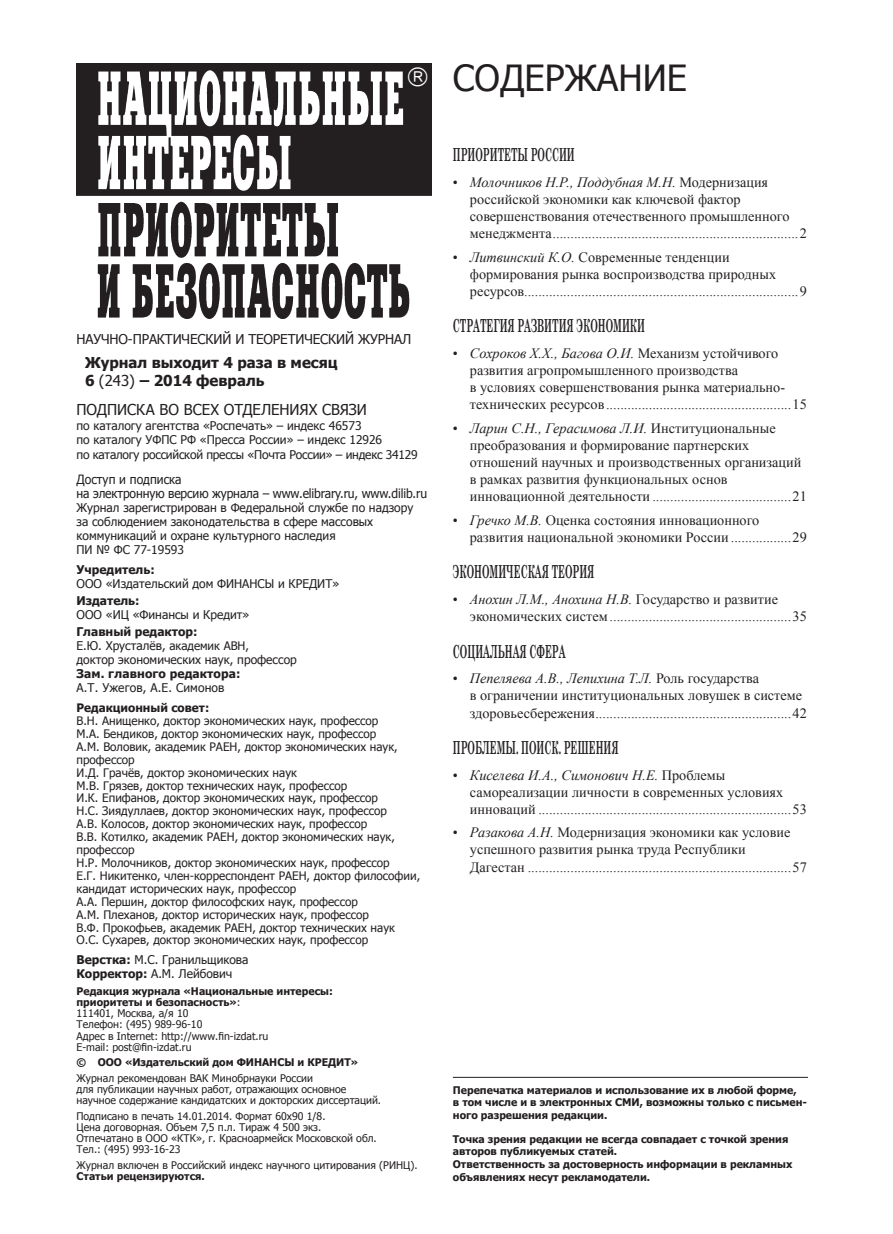
<style>
.page{position:relative;width:893px;height:1234px;background:#fff}
.page>*{position:absolute;margin:0;border:0;box-sizing:border-box;transform-origin:0 0}
.t1{font:36px "Tahoma";color:#231f20}
.t2{font:700 18px "Century Schoolbook";color:#231f20;scale:.5 1}
.t3{font:700 15px/18px "Tahoma";color:#231f20}
.t4{font:15px "Tahoma";letter-spacing:-.005em;color:#231f20}
.t5{font:14.25px/17.1px "Times New Roman";color:#231f20}
.t6{font:13.5px "Tahoma";letter-spacing:-.01em;color:#231f20}
.t7{font:12.75px/14.1px "Tahoma";letter-spacing:-.01em;color:#231f20;scale:.95 1}
.t8{font:12px/14px "Tahoma";color:#231f20}
.t9{font:700 12px "Tahoma";letter-spacing:.01em;color:#231f20}
.t10{font:11.7px/12.9px "Tahoma";color:#231f20}
.t11{font:700 11.7px "Tahoma";color:#231f20}
.t12{font:10.5px/11.1px "Tahoma";color:#231f20}
.t13{font:700 10.5px/12.6px "Tahoma";color:#231f20}
.s1{font-weight:400}
.s2{font-weight:700}
.s3{font-size:11.7px}
.s4{font-style:italic}
</style>
<div class="page">
<img style="left:77px;top:64px;width:355px;height:254px">
<hr style="left:453px;top:1076px;width:355px;height:1px;background:#231f20">
<svg style="left:408px;top:66px;width:20px;height:20px"></svg>
<p class="t6" style="left:77px;top:329px;width:336px">Научно-практический и теоретический журнал</p>
<p class="t3" style="left:85px;top:352px;width:254px">Журнал выходит 4 раза в месяц<br>6 <span class="s1">(243)</span> – 2014 февраль</p>
<p class="t4" style="left:77px;top:399px;width:41px">ПОДПИСКА</p>
<p class="t4" style="left:159px;top:399px;width:207px">ВО ВСЕХ ОТДЕЛЕНИЯХ СВЯЗИ</p>
<p class="t8" style="left:77px;top:417px;width:343px;line-height:14.4px">по каталогу агентства «Роспечать» – индекс 46573<br>по каталогу УФПС РФ «Пресса России» – индекс 12926<br>по каталогу российской прессы «Почта России» – индекс 34129</p>
<p class="t7" style="left:77px;top:471px;width:371px">Доступ и подписка<br>на электронную версию журнала – www.elibrary.ru, www.dilib.ru</p>
<p class="t8" style="left:77px;top:500px;width:338px">Журнал зарегистрирован в Федеральной службе по надзору за соблюдением законодательства в сфере массовых коммуникаций и охране культурного наследия<br>ПИ № ФС 77-19593</p>
<p class="t9" style="left:77px;top:561px;width:80px">Учредитель:</p>
<p class="t8" style="left:77px;top:576px;width:10px">ООО</p>
<p class="t8" style="left:106px;top:576px;width:235px">«Издательский дом Финансы и Кредит»</p>
<p class="t9" style="left:77px;top:592px;width:65px">Издатель:</p>
<p class="t8" style="left:77px;top:607px;width:10px">ООО</p>
<p class="t8" style="left:106px;top:607px;width:145px">«ИЦ «Финансы и Кредит»</p>
<p class="t8" style="left:77px;top:624px;width:222px"><span class="s2">Главный редактор:<br></span>Е.Ю. Хрусталёв, <span class="s3">академик АВН,<br></span>доктор экономических наук, профессор</p>
<p class="t9" style="left:77px;top:665px;width:165px">Зам. главного редактора:</p>
<p class="t8" style="left:77px;top:679px;width:149px">А.Т. Ужегов, А.Е. Симонов</p>
<p class="t11" style="left:77px;top:699px;width:134px">Редакционный совет:</p>
<p class="t10" style="left:77px;top:713px;width:345px">В.Н. Анищенко, доктор экономических наук, профессор<br>М.А. Бендиков, доктор экономических наук, профессор<br>А.М. Воловик, академик РАЕН, доктор экономических наук, профессор<br>И.Д. Грачёв, доктор экономических наук<br>М.В. Грязев, доктор технических наук, профессор<br>И.К. Епифанов, доктор экономических наук, профессор<br>Н.С. Зиядуллаев, доктор экономических наук, профессор<br>А.В. Колосов, доктор экономических наук, профессор<br>В.В. Котилко, академик РАЕН, доктор экономических наук, профессор<br>Н.Р. Молочников, доктор экономических наук, профессор<br>Е.Г. Никитенко, член-корреспондент РАЕН, доктор философии, кандидат исторических наук, профессор<br>А.А. Першин, доктор философских наук, профессор<br>А.М. Плеханов, доктор исторических наук, профессор<br>В.Ф. Прокофьев, академик РАЕН, доктор технических наук О.С. Сухарев, доктор экономических наук, профессор</p>
<p class="t8" style="left:77px;top:952px;width:174px"><span class="s2">Верстка:</span> М.С. Гранильщикова<br><span class="s2">Корректор:</span> А.М. Лейбович</p>
<p class="t12" style="left:77px;top:985px;width:258px"><span class="s2">Редакция журнала «Национальные интересы: приоритеты и безопасность»</span>:<br>111401, Москва, а/я 10<br>Телефон: (495) 989-96-10<br>Адрес в Internet: http://www.fin-izdat.ru<br>E-mail: post@fin-izdat.ru</p>
<p class="t13" style="left:77px;top:1055px;width:283px">© ООО «Издательский дом Финанс ы и Кредит»</p>
<p class="t12" style="left:77px;top:1071px;width:306px">Журнал рекомендован ВАК Минобрнауки России<br>для публикации научных работ, отражающих основное научное содержание кандидатских и докторских диссертаций.</p>
<p class="t12" style="left:77px;top:1109px;width:250px">Подписано в печать 14.01.2014. Формат 60х90 1/8.<br>Цена договорная. Объем 7,5 п.л. Тираж 4 500 экз.<br>Отпечатано в ООО</p>
<p class="t12" style="left:77px;top:1131px;width:302px;text-indent:95px">«КТК», г. Красноармейск Московской обл.<br>Тел.: (495) 993-16-23</p>
<p class="t12" style="left:77px;top:1158px;width:343px">Журнал включен в Российский индекс научного цитирования (РИ НЦ).</p>
<p class="t13" style="left:77px;top:1168px;width:130px">Статьи рецензируются.</p>
<h1 class="t1" style="left:453px;top:54px;width:96px">СОДЕРЖА</h1>
<h1 class="t1" style="left:618px;top:54px;width:46px">НИЕ</h1>
<p class="t2" style="left:453px;top:141px;width:245px">ПРИОРИТЕТЫ РОССИИ</p>
<p class="t5" style="left:470px;top:173px;width:338px;text-indent:-17px">• <span class="s4">Молочников Н.Р., Поддубная М.Н.</span> Модернизация российской экономики как ключевой фактор совершенствования отечественного промышленного менеджмента.....................................................................2</p>
<p class="t5" style="left:470px;top:248px;width:339px;text-indent:-17px">• <span class="s4">Литвинский К.О.</span> Современные тенденции формирования рынка воспроизводства природных ресурсов.............................................................................9</p>
<p class="t2" style="left:453px;top:312px;width:386px">СТРАТЕГИЯ РАЗВИТИЯ ЭКОНОМИКИ</p>
<p class="t5" style="left:470px;top:344px;width:339px;text-indent:-17px">• <span class="s4">Сохроков Х.Х., Багова О.И.</span> Механизм устойчивого развития агропромышленного производства<br>в условиях совершенствования рынка материально&shy;технических ресурсов....................................................15</p>
<p class="t5" style="left:470px;top:419px;width:339px;text-indent:-17px">• <span class="s4">Ларин С.Н., Герасимова Л.И.</span> Институциональные преобразования и формирование партнерских отношений научных и производственных организаций в рамках развития функциональных основ инновационной деятельности .......................................21</p>
<p class="t5" style="left:470px;top:511px;width:339px;text-indent:-17px">• <span class="s4">Гречко М.В.</span> Оценка состояния инновационного развития национальной экономики России.................29</p>
<p class="t2" style="left:453px;top:558px;width:285px">ЭКОНОМИЧЕСКАЯ ТЕОРИЯ</p>
<p class="t5" style="left:470px;top:590px;width:338px;text-indent:-17px">• <span class="s4">Анохин Л.М., Анохина Н.В.</span> Государство и развитие экономических систем...................................................35</p>
<p class="t2" style="left:453px;top:637px;width:227px">СОЦИАЛЬНАЯ СФЕРА</p>
<p class="t5" style="left:470px;top:669px;width:339px;text-indent:-17px">• <span class="s4">Пепеляева А.В., Лепихина Т.Л.</span> Роль государства<br>в ограничении институциональных ловушек в системе здоровьесбережения.......................................................42</p>
<p class="t2" style="left:453px;top:733px;width:333px">ПРОБЛЕМЫ. ПОИСК. РЕШЕНИЯ</p>
<p class="t5" style="left:470px;top:766px;width:339px;text-indent:-17px">• <span class="s4">Киселева И.А., Симонович Н.Е.</span> Проблемы самореализации личности в современных условиях инноваций .......................................................................53</p>
<p class="t5" style="left:470px;top:823px;width:338px;text-indent:-17px">• <span class="s4">Разакова А.Н.</span> Модернизация экономики как условие успешного развития рынка труда Республики<br>Дагестан ..........................................................................57</p>
<p class="t13" style="left:453px;top:1082px;width:356px">Перепечатка материалов и использование их в любой форме,<br>в том числе и в электронных СМИ, возможны только с письмен&shy;ного разрешения редакции.</p>
<p class="t13" style="left:453px;top:1131px;width:341px">Точка зрения редакции не всегда совпадает с точкой зрения авторов публикуемых статей.<br>Ответственность за достоверность информации в рекламных объявлениях несут рекламодатели.</p>
</div>
